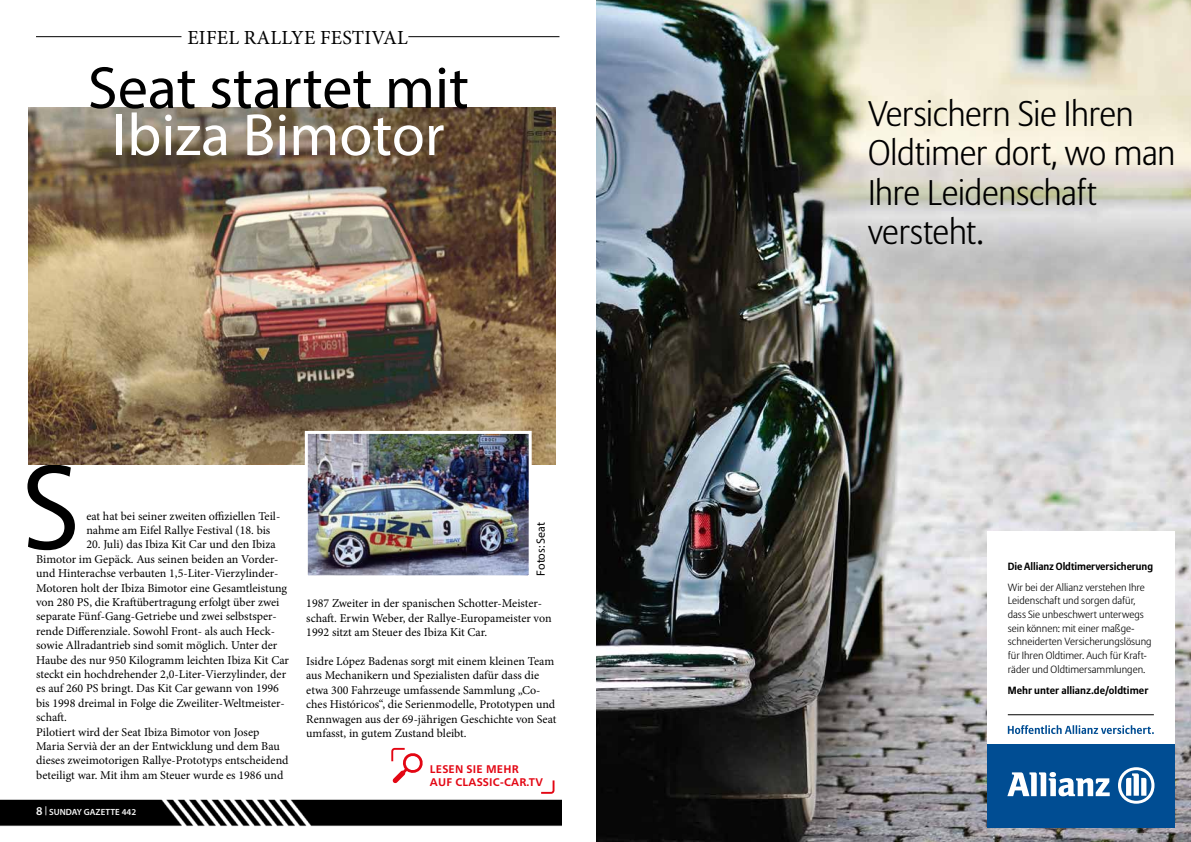
<style>
.page{position:relative;width:1191px;height:842px;background:#fff}
.page>*{position:absolute;margin:0;border:0;box-sizing:border-box;transform-origin:0 0}
.t1{font:118.8px "Frutiger Neue LTCYR";color:#000}
.t2{font:60px "Myriad Pro";color:#000}
.t3{font:60px "Myriad Pro";color:#fff}
.t4{font:300 35.4px/39.6px "Allianz Sans";letter-spacing:-.015em;color:#000}
.t5{font:20px "Minion Pro";letter-spacing:.01em;color:#000}
.t6{font:12px/14.4px "Minion Pro";color:#000}
.t7{font:12px "Myriad Pro";color:#000}
.t8{font:700 11.1px/13.3px "Frutiger Neue LTCYR";letter-spacing:.02em;color:#e30613}
.t9{font:300 10.4px/13.7px "Allianz Sans";color:#000}
.t10{font:700 10.4px "Allianz Sans";color:#000}
.t11{font:600 9px "Myriad Pro";color:#f6f6f6}
.s1{font-size:12px}
</style>
<div class="page">
<img style="left:0;top:780px;width:561px;height:47px">
<img style="left:597px;top:0;width:594px;height:842px">
<div style="left:987px;top:531px;width:187px;height:213px;background:#fff"></div>
<div style="left:987px;top:744px;width:187px;height:84px;background:#004d93"></div>
<svg style="left:1007px;top:772px;width:102px;height:24px"></svg>
<svg style="left:1118px;top:767px;width:36px;height:37px"></svg>
<hr style="left:1007px;top:714px;width:146px;height:1px;background:#000">
<svg style="left:1007px;top:725px;width:146px;height:9px"></svg>
<hr style="left:408px;top:36px;width:151px;height:1px;background:#000">
<hr style="left:36px;top:36px;width:145px;height:1px;background:#000">
<svg style="left:391px;top:748px;width:33px;height:35px"></svg>
<svg style="left:541px;top:780px;width:13px;height:14px"></svg>
<img style="left:28px;top:108px;width:528px;height:357px">
<img style="left:309px;top:435px;width:218px;height:139px">
<div style="left:305px;top:431px;width:226px;height:147px;border:3px solid #fff"></div>
<h3 class="t5" style="left:187px;top:24px;width:222px">EIFEL RALLYE FESTIVAL</h3>
<h2 class="t2" style="left:88px;top:51px;width:382px">Seat startet mit</h2>
<h2 class="t3" style="left:112px;top:98px;width:334px">Ibiza Bimotor</h2>
<h1 class="t1" style="left:21px;top:435px;width:62px">S</h1>
<p class="t6" style="left:86px;top:509px;width:195px">eat hat bei seiner zweiten offiziellen Teil&shy;nahme am Eifel Rallye Festival (18. bis</p>
<p class="t6" style="left:36px;top:537px;width:254px;text-indent:50px">20. Juli) das Ibiza Kit Car und den Ibiza Bimotor im Gepäck. Aus seinen beiden an Vorder&shy;und Hinterachse verbauten 1,5-Liter-Vierzylinder-Motoren holt der Ibiza Bimotor eine Gesamtleistung von 280 PS, die Kraftübertragung erfolgt über zwei separate Fünf-Gang-Getriebe und zwei selbstsper&shy;rende Differenziale. Sowohl Front- als auch Heck&shy;sowie Allradantrieb sind somit möglich. Unter der Haube des nur 950 Kilogramm leichten Ibiza Kit Car steckt ein hochdrehender 2,0-Liter-Vierzylinder, der es auf 260 PS bringt. Das Kit Car gewann von 1996 bis 1998 dreimal in Folge die Zweiliter-Weltmeister&shy;schaft.<br>Pilotiert wird der Seat Ibiza Bimotor von Josep Maria Servià der an der Entwicklung und dem Bau dieses zweimotorigen Rallye-Prototyps entscheidend beteiligt war. Mit ihm am Steuer wurde es 1986 und</p>
<p class="t11" style="left:36px;top:806px;width:102px"><span class="s1">8</span> | SUNDAY GAZETTE 442</p>
<p class="t7" style="left:533px;top:575px;width:55px;rotate:-90deg">Fotos: Seat</p>
<p class="t6" style="left:306px;top:596px;width:247px">1987 Zweiter in der spanischen Schotter-Meister&shy;schaft. Erwin Weber, der Rallye-Europameister von<br>1992 sitzt am Steuer des Ibiza Kit Car.</p>
<p class="t6" style="left:306px;top:654px;width:252px">Isidre López Badenas sorgt mit einem kleinen Team aus Mechanikern und Spezialisten dafür dass die etwa 300 Fahrzeuge umfassende Sammlung „Co&shy;ches Históricos“, die Serienmodelle, Prototypen und Rennwagen aus der 69-jährigen Geschichte von Seat umfasst, in gutem Zustand bleibt.</p>
<p class="t8" style="left:430px;top:762px;width:115px">LESEN SIE MEHR<br>AUF CLASSIC-CAR.TV</p>
<h3 class="t4" style="left:868px;top:95px;width:309px">Versichern Sie Ihren<br>Oldtimer dort, wo man<br>Ihre Leidenschaft versteht.</h3>
<p class="t10" style="left:1007px;top:560px;width:147px">Die Allianz Oldtimerversicherung</p>
<p class="t9" style="left:1007px;top:580px;width:145px">Wir bei der Allianz verstehen Ihre Leidenschaft und sorgen dafür, dass Sie unbeschwert unterwegs sein können: mit einer maßge&shy;schneiderten Versicherungslösung für Ihren Oldtimer. Auch für Kraft&shy;räder und Oldtimersammlungen.</p>
<p class="t10" style="left:1007px;top:683px;width:142px">Mehr unter allianz.de/oldtimer</p>
</div>
